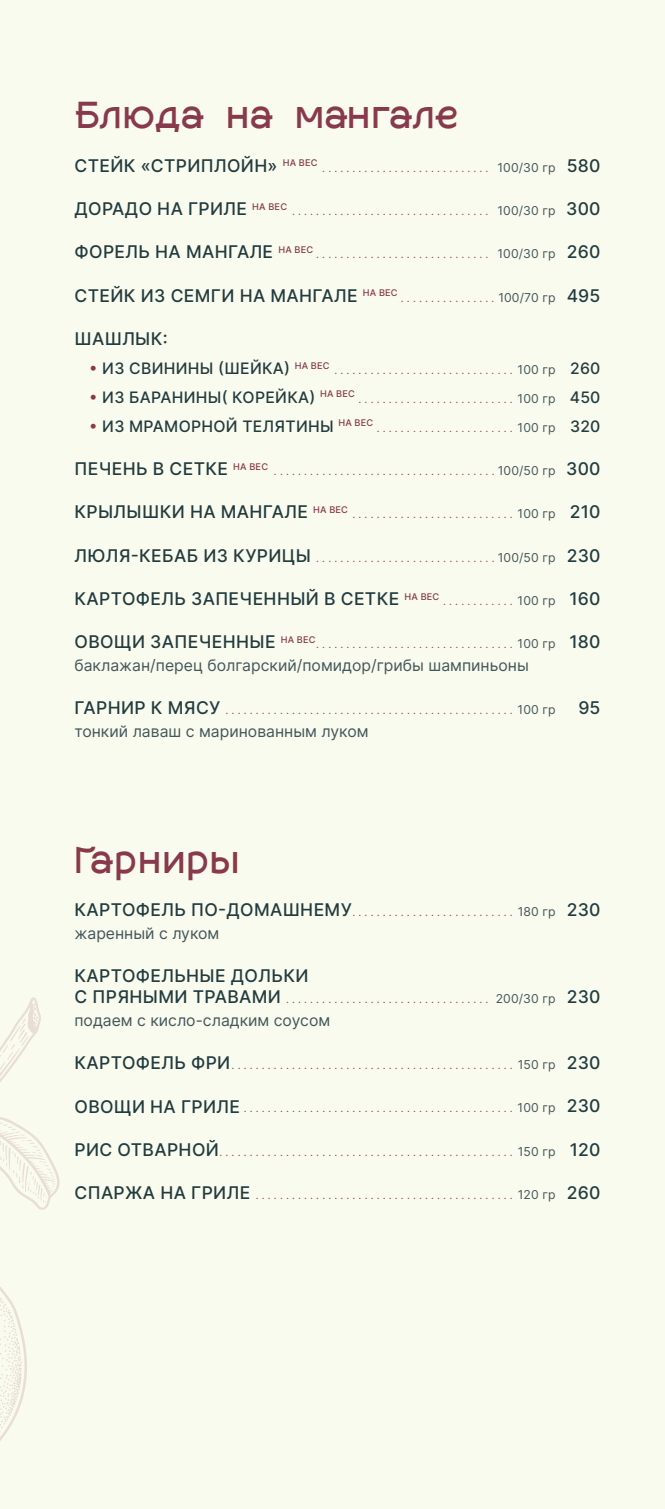
<style>
.page{position:relative;width:665px;height:1509px;background:#fff}
.page>*{position:absolute;margin:0;border:0;box-sizing:border-box;transform-origin:0 0}
.t1{font:42px "Lena";color:#883a4b}
.t2{font:500 17.5px "Inter";letter-spacing:.02em;color:#233c40}
.t3{font:15.75px "Inter";color:#44565a}
.t4{font:500 15.75px "Inter";letter-spacing:.02em;color:#233c40}
.t5{font:10.5px "Inter";color:#924a57}
.s1{font-size:12.25px;color:#44565a}
.s2{font-weight:500;font-size:17.5px;color:#233c40}
.s3{color:#883a4b}
.s4{font-weight:500;font-size:15.75px;color:#233c40}
</style>
<div class="page">
<div style="left:0;top:0;width:665px;height:1508px;background:#f9fbee"></div>
<svg style="left:0;top:997px;width:60px;height:444px"></svg>
<h1 class="t1" style="left:74px;top:94px;width:385px">Блюда на мангале</h1>
<h2 class="t2" style="left:75px;top:152px;width:244px">СТЕЙК «СТРИПЛОЙН» <sup>НА</sup> <sup>ВЕС</sup></h2>
<p class="t5" style="left:322px;top:160px;width:280px">............................ <span class="s1">100/30 гр</span> <span class="s2">580</span></p>
<h2 class="t2" style="left:75px;top:196px;width:214px">ДОРАДО НА ГРИЛЕ <sup>НА</sup> <sup>ВЕС</sup></h2>
<p class="t5" style="left:292px;top:203px;width:310px">................................. <span class="s1">100/30 гр</span> <span class="s2">300</span></p>
<h2 class="t2" style="left:75px;top:239px;width:240px">ФОРЕЛЬ НА МАНГАЛЕ <sup>НА</sup> <sup>ВЕС</sup></h2>
<p class="t5" style="left:316px;top:247px;width:286px">............................. <span class="s1">100/30 гр</span> <span class="s2">260</span></p>
<h2 class="t2" style="left:74px;top:282px;width:325px">СТЕЙК ИЗ СЕМГИ НА МАНГАЛЕ <sup>НА</sup> <sup>ВЕС</sup></h2>
<p class="t5" style="left:401px;top:290px;width:201px">................<span class="s1">100/70 гр</span> <span class="s2">495</span></p>
<h2 class="t2" style="left:74px;top:326px;width:95px">ШАШЛЫК:</h2>
<h3 class="t4" style="left:89px;top:356px;width:242px"><span class="s3">•</span> ИЗ СВИНИНЫ (ШЕЙКА) <sup>НА</sup> <sup>ВЕС</sup></h3>
<p class="t5" style="left:334px;top:362px;width:267px">.............................. <span class="s1">100 гр</span> <span class="s4">260</span></p>
<h3 class="t4" style="left:89px;top:385px;width:267px"><span class="s3">•</span> ИЗ БАРАНИНЫ( КОРЕЙКА) <sup>НА</sup> <sup>ВЕС</sup></h3>
<p class="t5" style="left:358px;top:391px;width:243px">.......................... <span class="s1">100 гр</span> <span class="s4">450</span></p>
<h3 class="t4" style="left:89px;top:414px;width:285px"><span class="s3">•</span> ИЗ МРАМОРНОЙ ТЕЛЯТИНЫ <sup>НА</sup> <sup>ВЕС</sup></h3>
<p class="t5" style="left:377px;top:420px;width:225px">....................... <span class="s1">100 гр</span> <span class="s4">320</span></p>
<h2 class="t2" style="left:75px;top:456px;width:195px">ПЕЧЕНЬ В СЕТКЕ <sup>НА</sup> <sup>ВЕС</sup></h2>
<p class="t5" style="left:274px;top:463px;width:328px">.....................................<span class="s1">100/50 гр</span> <span class="s2">300</span></p>
<h2 class="t2" style="left:75px;top:499px;width:275px">КРЫЛЫШКИ НА МАНГАЛЕ <sup>НА</sup> <sup>ВЕС</sup></h2>
<p class="t5" style="left:352px;top:507px;width:249px">........................... <span class="s1">100 гр</span> <span class="s2">210</span></p>
<p class="t5" style="left:74px;top:550px;width:527px"><span class="s2">ЛЮЛЯ-КЕБАБ ИЗ КУРИЦЫ</span> ..............................<span class="s1">100/50 гр</span> <span class="s2">230</span></p>
<h2 class="t2" style="left:75px;top:586px;width:366px">КАРТОФЕЛЬ ЗАПЕЧЕННЫЙ В СЕТКЕ <sup>НА</sup> <sup>ВЕС</sup></h2>
<p class="t5" style="left:443px;top:593px;width:159px">............ <span class="s1">100 гр</span> <span class="s2">160</span></p>
<h2 class="t2" style="left:75px;top:629px;width:243px">ОВОЩИ ЗАПЕЧЕННЫЕ <sup>НА</sup> <sup>ВЕС</sup></h2>
<p class="t5" style="left:316px;top:636px;width:286px">................................. <span class="s1">100 гр</span> <span class="s2">180</span></p>
<h3 class="t3" style="left:74px;top:653px;width:456px">баклажан/перец болгарский/помидор/грибы шампиньоны</h3>
<p class="t5" style="left:75px;top:702px;width:483px"><span class="s2">ГАРНИР К МЯСУ</span> ................................................ <span class="s1">100 гр</span></p>
<h2 class="t2" style="left:578px;top:695px;width:24px">95</h2>
<h3 class="t3" style="left:74px;top:719px;width:296px">тонкий лаваш с маринованным луком</h3>
<h1 class="t1" style="left:74px;top:838px;width:167px">Гарниры</h1>
<p class="t5" style="left:75px;top:904px;width:527px"><span class="s2">КАРТОФЕЛЬ ПО-ДОМАШНЕМУ</span>........................... <span class="s1">180 гр</span> <span class="s2">230</span></p>
<h3 class="t3" style="left:74px;top:921px;width:146px">жаренный с луком</h3>
<h2 class="t2" style="left:75px;top:963px;width:235px">КАРТОФЕЛЬНЫЕ ДОЛЬКИ</h2>
<p class="t5" style="left:75px;top:991px;width:527px"><span class="s2">С ПРЯНЫМИ ТРАВАМИ</span> .................................. <span class="s1">200/30 гр</span> <span class="s2">230</span></p>
<h3 class="t3" style="left:74px;top:1008px;width:257px">подаем с кисло-сладким соусом</h3>
<p class="t5" style="left:75px;top:1057px;width:527px"><span class="s2">КАРТОФЕЛЬ ФРИ</span>............................................... <span class="s1">150 гр</span> <span class="s2">230</span></p>
<p class="t5" style="left:75px;top:1100px;width:527px"><span class="s2">ОВОЩИ НА ГРИЛЕ</span>............................................. <span class="s1">100 гр</span> <span class="s2">230</span></p>
<p class="t5" style="left:75px;top:1144px;width:527px"><span class="s2">РИС ОТВАРНОЙ</span>................................................. <span class="s1">150 гр</span> <span class="s2">120</span></p>
<p class="t5" style="left:74px;top:1187px;width:527px"><span class="s2">СПАРЖА НА ГРИЛЕ</span> ........................................... <span class="s1">120 гр</span> <span class="s2">260</span></p>
</div>
